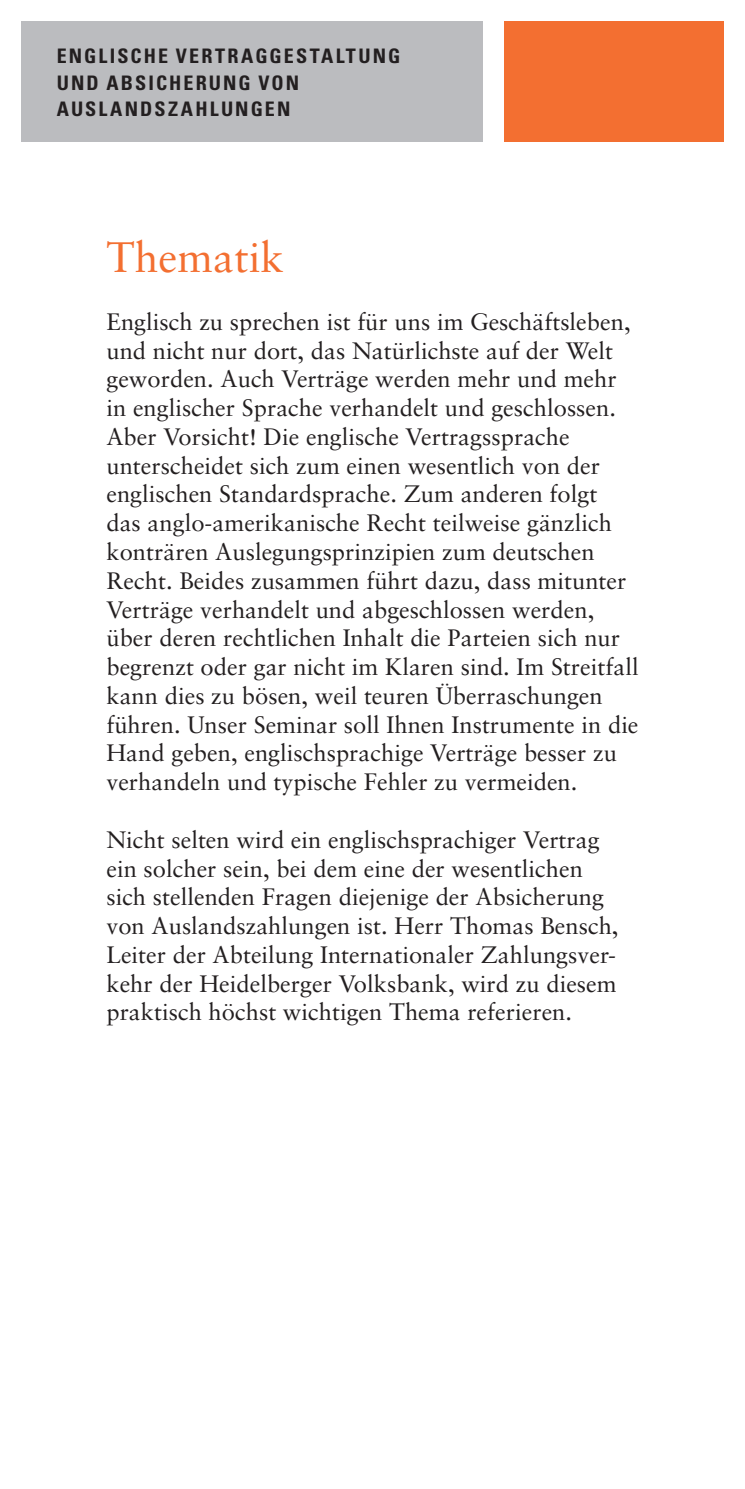
<style>
.page{position:relative;width:745px;height:1489px;background:#fff}
.page>*{position:absolute;margin:0;border:0;box-sizing:border-box;transform-origin:0 0}
.t1{font:42.5px "Sabon CE";color:#f36f31}
.t2{font:23.75px/28.8px "Sabon CE";color:#231f20}
.t3{font:700 condensed 20px/26.2px "Univers";letter-spacing:.105em;color:#231f20}
</style>
<div class="page">
<div style="left:21px;top:21px;width:461px;height:121px;background:#bbbcbf"></div>
<div style="left:503px;top:21px;width:220px;height:121px;background:#f36f31"></div>
<p class="t3" style="left:57px;top:43px;width:345px">ENGLISCHE VERTRAGGESTALTUNG<br>UND ABSICHERUNG VON<br>AUSLANDSZAHLUNGEN</p>
<h1 class="t1" style="left:106px;top:232px;width:179px">Thematik</h1>
<p class="t2" style="left:106px;top:307px;width:533px">Englisch zu sprechen ist für uns im Geschäftsleben, und nicht nur dort, das Natürlichste auf der Welt geworden. Auch Verträge werden mehr und mehr in englischer Sprache verhandelt und geschlossen.<br>Aber Vorsicht! Die englische Vertragssprache unterscheidet sich zum einen wesentlich von der englischen Standardsprache. Zum anderen folgt<br>das anglo-amerikanische Recht teilweise gänzlich konträren Auslegungsprinzipien zum deutschen Recht. Beides zusammen führt dazu, dass mitunter Verträge verhandelt und abgeschlossen werden, über deren rechtlichen Inhalt die Parteien sich nur begrenzt oder gar nicht im Klaren sind. Im Streitfall kann dies zu bösen, weil teuren Überraschungen führen. Unser Seminar soll Ihnen Instrumente in die Hand geben, englischsprachige Verträge besser zu verhandeln und typische Fehler zu vermeiden.</p>
<p class="t2" style="left:106px;top:825px;width:513px">Nicht selten wird ein englischsprachiger Vertrag ein solcher sein, bei dem eine der wesentlichen sich stellenden Fragen diejenige der Absicherung von Auslandszahlungen ist. Herr Thomas Bensch, Leiter der Abteilung Internationaler Zahlungsver&shy;kehr der Heidelberger Volksbank, wird zu diesem praktisch höchst wichtigen Thema referieren.</p>
</div>
